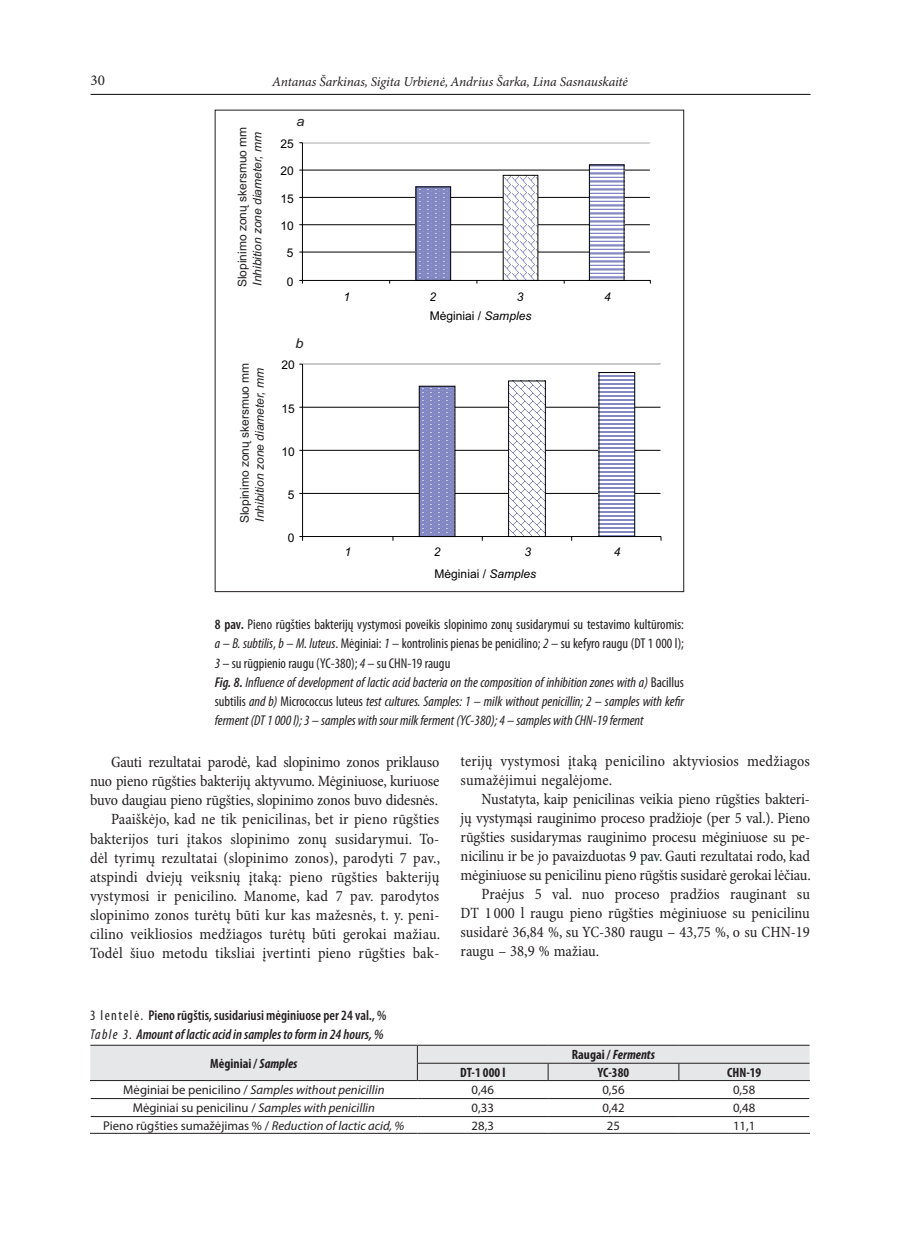
<style>
.page{position:relative;width:900px;height:1260px;background:#fff}
.page>*{position:absolute;margin:0;border:0;box-sizing:border-box;transform-origin:0 0}
.Tekstas__liet{font:condensed 15.75px/19px "Minion Pro";color:#231f20;text-align:justify}
.t1{font:15px "Minion Pro";color:#231f20}
.Pav_parasas__angl{font:italic condensed 14.25px/19px "Myriad Pro";color:#231f20;text-align:justify}
.Pav_parasas__lietuvi{font:condensed 14.25px/19.5px "Myriad Pro";color:#231f20;text-align:justify}
.Lent_pavad_liet{font:600 condensed 14.25px "Myriad Pro";color:#231f20}
.Lent_pavad_liet-2{font:italic 600 condensed 14.25px "Myriad Pro";color:#231f20}
.t2{font:italic 13.5px "Minion Pro";letter-spacing:-.01em;color:#231f20}
.Lentele_vidus_1_eil{font:700 condensed 13.5px "Myriad Pro";color:#231f20}
.Lentele_vidus_1_eil-2{font:italic 700 condensed 13.5px "Myriad Pro";color:#231f20}
.t3{font:italic 13.5px "Arial";color:#231f20;scale:1.07 1}
.Lentele_vidus{font:12.75px "Myriad Pro";color:#231f20}
.Lentele_vidus-2{font:italic 12.75px "Myriad Pro";color:#231f20}
.t4{font:12.6px "Times New Roman";color:#fff}
.t5{font:12px "Arial";color:#000002}
.t6{font:italic 12px "Arial";color:#231f20}
.t7{font:12px "Arial";color:#231f20}
.t8{font:italic 12px "Arial";color:#000002}
.s1{font-style:italic}
.s2{font-weight:600}
.s3{font-style:normal}
.s4{color:#0c2422}
.s5{font-weight:400}
</style>
<div class="page">
<hr style="left:91px;top:94px;width:720px;height:1px;background:#231f20">
<hr style="left:91px;top:1098px;width:326px;height:1px;background:#231f20">
<hr style="left:417px;top:1098px;width:131px;height:1px;background:#231f20">
<hr style="left:548px;top:1098px;width:131px;height:1px;background:#231f20">
<hr style="left:679px;top:1098px;width:130px;height:1px;background:#231f20">
<hr style="left:91px;top:1116px;width:326px;height:1px;background:#231f20">
<hr style="left:417px;top:1116px;width:131px;height:1px;background:#231f20">
<hr style="left:548px;top:1116px;width:131px;height:1px;background:#231f20">
<hr style="left:679px;top:1116px;width:130px;height:1px;background:#231f20">
<hr style="left:90px;top:1133px;width:327px;height:1px;background:#231f20">
<hr style="left:417px;top:1133px;width:131px;height:1px;background:#231f20">
<hr style="left:548px;top:1133px;width:131px;height:1px;background:#231f20">
<hr style="left:679px;top:1133px;width:131px;height:1px;background:#231f20">
<svg style="left:90px;top:1046px;width:720px;height:35px;background:#dddee0"></svg>
<hr style="left:90px;top:1045px;width:327px;height:1px;background:#231f20">
<hr style="left:417px;top:1045px;width:131px;height:1px;background:#231f20">
<hr style="left:548px;top:1045px;width:131px;height:1px;background:#231f20">
<hr style="left:679px;top:1045px;width:131px;height:1px;background:#231f20">
<svg style="left:299px;top:142px;width:352px;height:142px"></svg>
<svg style="left:299px;top:363px;width:363px;height:178px"></svg>
<p class="t1" style="left:91px;top:71px;width:16px">30</p>
<p class="t2" style="left:272px;top:73px;width:357px">Antanas Šarkinas, Sigita Urbienė, Andrius Šarka, Lina Sasnauskaitė</p>
<p class="t7" style="left:238px;top:287px;width:162px;rotate:-90deg">Slopinimo zonų skersmuo mm</p>
<p class="t6" style="left:253px;top:286px;width:155px;rotate:-90deg">Inhibition zone diameter, mm</p>
<p class="t4" style="left:243px;top:154px;width:11px;rotate:-90deg">...</p>
<p class="t3" style="left:297px;top:117px;width:9px">a</p>
<p class="t5" style="left:280px;top:139px;width:15px">25</p>
<p class="t5" style="left:280px;top:167px;width:15px">20</p>
<p class="t5" style="left:280px;top:194px;width:15px">15</p>
<p class="t5" style="left:280px;top:221px;width:15px">10</p>
<p class="t5" style="left:287px;top:249px;width:8px">5</p>
<p class="t5" style="left:287px;top:277px;width:8px">0</p>
<p class="t7" style="left:240px;top:523px;width:162px;rotate:-90deg">Slopinimo zonų skersmuo mm</p>
<p class="t6" style="left:255px;top:522px;width:155px;rotate:-90deg">Inhibition zone diameter, mm</p>
<p class="t3" style="left:295px;top:338px;width:9px">b</p>
<p class="t5" style="left:282px;top:361px;width:15px">20</p>
<p class="t5" style="left:282px;top:404px;width:15px">15</p>
<p class="t5" style="left:282px;top:447px;width:15px">10</p>
<p class="t5" style="left:288px;top:490px;width:8px">5</p>
<p class="t5" style="left:288px;top:533px;width:8px">0</p>
<p class="t8" style="left:343px;top:292px;width:8px">1</p>
<p class="t8" style="left:430px;top:292px;width:8px">2</p>
<p class="t8" style="left:517px;top:292px;width:8px">3</p>
<p class="t8" style="left:604px;top:292px;width:8px">4</p>
<p class="t5" style="left:430px;top:311px;width:103px">Mėginiai / <span class="s1">Samples</span></p>
<p class="t8" style="left:345px;top:548px;width:8px">1</p>
<p class="t8" style="left:434px;top:548px;width:8px">2</p>
<p class="t8" style="left:524px;top:548px;width:8px">3</p>
<p class="t8" style="left:614px;top:548px;width:8px">4</p>
<p class="t5" style="left:435px;top:569px;width:103px">Mėginiai / <span class="s1">Samples</span></p>
<p class="Pav_parasas__lietuvi" style="left:215px;top:614px;width:471px"><span class="s2">8 pav.</span> Pieno rūgšties bakterijų vystymosi poveikis slopinimo zonų susidarymui su testavimo kultūromis: <span class="s1">a</span> – <span class="s1">B. subtilis</span>, <span class="s1">b</span> – <span class="s1">M. luteus</span>. Mėginiai: <span class="s1">1</span> – kontrolinis pienas be penicilino; <span class="s1">2</span> – su kefyro raugu (DT 1 000 l); <span class="s1">3</span> – su rūgpienio raugu (YC-380); <span class="s1">4</span> – su CHN-19 raugu</p>
<p class="Pav_parasas__angl" style="left:215px;top:673px;width:471px"><span class="s2">Fig. 8.</span> Influence of development of lactic acid bacteria on the composition of inhibition zones with a) <span class="s3">Bacillus subtilis</span> and b) <span class="s3">Micrococcus luteus</span> test cultures. Samples: 1 – milk without penicillin; 2 – samples with kefir ferment (DT1000l); 3 – samples with sour milk ferment (YC-380); 4 – samples with CHN-19 ferment</p>
<p class="Tekstas__liet" style="left:90px;top:753px;width:351px;text-indent:21px">Gauti rezultatai parodė, kad slopinimo zonos priklauso nuo pieno rūgšties bakterijų aktyvumo. Mėginiuose, kuriuose buvo daugiau pieno rūgšties, slopinimo zonos buvo didesnės.</p>
<p class="Tekstas__liet" style="left:90px;top:811px;width:352px;text-indent:21px">Paaiškėjo, kad ne tik penicilinas, bet ir pieno rūgšties bakterijos turi įtakos slopinimo zonų susidarymui. To&shy;dėl tyrimų rezultatai (slopinimo zonos), parodyti 7 pav., atspindi dviejų veiksnių įtaką: pieno rūgšties bakterijų vystymosi ir penicilino. Manome, kad 7 pav. parodytos slopinimo zonos turėtų būti kur kas mažesnės, t. y. peni&shy;cilino veikliosios medžiagos turėtų būti gerokai mažiau.<br>Todėl šiuo metodu tiksliai įvertinti pieno rūgšties bak-</p>
<p class="Tekstas__liet" style="left:461px;top:752px;width:351px">terijų vystymosi įtaką penicilino aktyviosios medžiagos sumažėjimui negalėjome.</p>
<p class="Tekstas__liet" style="left:461px;top:790px;width:352px;text-indent:21px">Nustatyta, kaip penicilinas veikia pieno rūgšties bakteri&shy;jų vystymąsi rauginimo proceso pradžioje (per 5 val.). Pieno rūgšties susidarymas rauginimo procesu mėginiuose su pe&shy;nicilinu ir be jo pavaizduotas <span class="s4">9 pav.</span> Gauti rezultatai rodo, kad mėginiuose su penicilinu pieno rūgštis susidarė gerokai lėčiau.</p>
<p class="Tekstas__liet" style="left:461px;top:885px;width:351px;text-indent:21px">Praėjus 5 val. nuo proceso pradžios rauginant su DT 1 000 l raugu pieno rūgšties mėginiuose su penicilinu susidarė 36,84 %, su YC-380 raugu – 43,75 %, o su CHN-19 raugu – 38,9 % mažiau.</p>
<p class="Lent_pavad_liet" style="left:90px;top:1007px;width:298px"><span class="s5">3 lentelė.</span> Pieno rūgštis, susidariusi mėginiuose per 24 val., %</p>
<p class="Lent_pavad_liet-2" style="left:90px;top:1027px;width:295px"><span class="s5">Table 3.</span> Amount of lactic acid in samples to form in 24 hours, %</p>
<p class="Lentele_vidus_1_eil" style="left:210px;top:1056px;width:89px">Mėginiai / <span class="s1">Samples</span></p>
<p class="Lentele_vidus_1_eil-2" style="left:572px;top:1048px;width:85px"><span class="s3">Raugai /</span> Ferments</p>
<p class="Lentele_vidus_1_eil" style="left:460px;top:1065px;width:47px">DT-1 000 l</p>
<p class="Lentele_vidus_1_eil" style="left:598px;top:1065px;width:33px">YC-380</p>
<p class="Lentele_vidus_1_eil" style="left:727px;top:1065px;width:36px">CHN-19</p>
<p class="Lentele_vidus-2" style="left:123px;top:1083px;width:263px"><span class="s3">Mėginiai be penicilino /</span> Samples without penicillin</p>
<p class="Lentele_vidus" style="left:472px;top:1082px;width:24px">0,46</p>
<p class="Lentele_vidus" style="left:602px;top:1082px;width:24px">0,56</p>
<p class="Lentele_vidus" style="left:733px;top:1082px;width:24px">0,58</p>
<p class="Lentele_vidus" style="left:133px;top:1100px;width:244px">Mėginiai su penicilinu / <span class="s1">Samples with penicillin</span></p>
<p class="Lentele_vidus" style="left:472px;top:1100px;width:24px">0,33</p>
<p class="Lentele_vidus" style="left:602px;top:1100px;width:24px">0,42</p>
<p class="Lentele_vidus" style="left:733px;top:1100px;width:24px">0,48</p>
<p class="Lentele_vidus" style="left:103px;top:1118px;width:303px">Pieno rūgšties sumažėjimas % / <span class="s1">Reduction of lactic acid, %</span></p>
<p class="Lentele_vidus" style="left:472px;top:1118px;width:24px">28,3</p>
<p class="Lentele_vidus" style="left:607px;top:1118px;width:15px">25</p>
<p class="Lentele_vidus" style="left:733px;top:1118px;width:24px">11,1</p>
</div>
